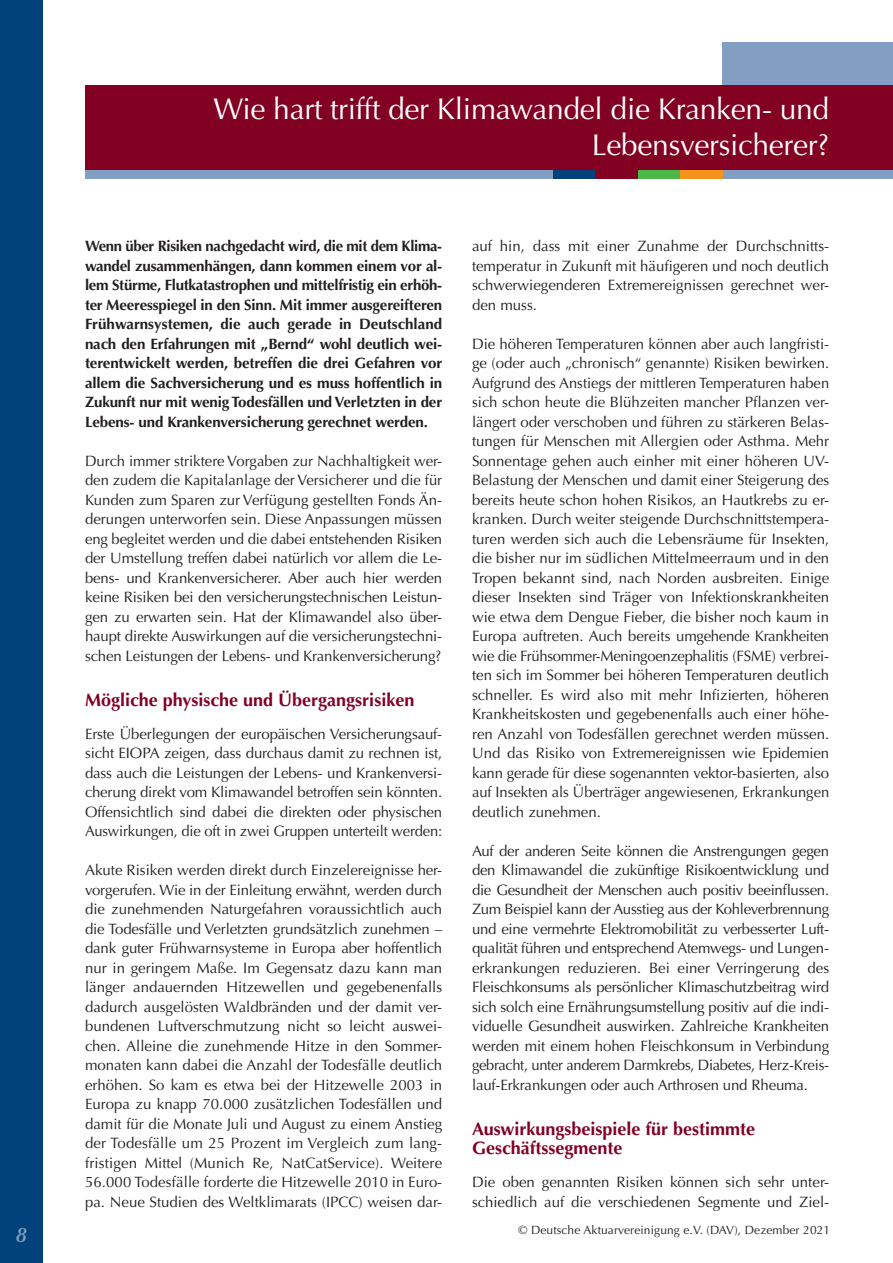
<style>
.page{position:relative;width:893px;height:1263px;background:#fff}
.page>*{position:absolute;margin:0;border:0;box-sizing:border-box;transform-origin:0 0}
.t1{font:30px/36px "Optima LT Std";letter-spacing:-.01em;color:#fff;text-align:right}
.t2{font:italic 600 21px "Optima LT Std";color:#829ec2}
.t3{font:700 18px/19.5px "Optima LT Std";color:#820123}
.t4{font:15px/19.5px "Optima LT Std";color:#231f20;text-align:justify}
.t5{font:700 15px/19.5px "Optima LT Std";letter-spacing:-.01em;color:#231f20;text-align:justify}
.t6{font:12px "Optima LT Std";letter-spacing:.01em;color:#231f20}
</style>
<div class="page">
<div style="left:0;top:0;width:43px;height:1263px;background:#004279"></div>
<div style="left:85px;top:85px;width:808px;height:85px;background:#820123"></div>
<div style="left:723px;top:43px;width:170px;height:42px;background:#829ec2"></div>
<div style="left:85px;top:170px;width:808px;height:9px;background:#829ec2"></div>
<div style="left:553px;top:170px;width:42px;height:9px;background:#004279"></div>
<div style="left:595px;top:170px;width:43px;height:9px;background:#820123"></div>
<div style="left:638px;top:170px;width:42px;height:9px;background:#4cb848"></div>
<div style="left:680px;top:170px;width:43px;height:9px;background:#f7931d"></div>
<h2 class="t2" style="left:16px;top:1222px;width:12px">8</h2>
<h1 class="t1" style="left:213px;top:91px;width:617px">Wie hart trifft der Klimawandel die Kranken- und<br>Lebensversicherer?</h1>
<p class="t5" style="left:85px;top:237px;width:359px">Wenn über Risiken nachgedacht wird, die mit dem Klima&shy;wandel zusammenhängen, dann kommen einem vor al&shy;lem Stürme, Flutkatastrophen und mittelfristig ein erhöh&shy;ter Meeresspiegel in den Sinn. Mit immer ausgereifteren Frühwarnsystemen, die auch gerade in Deutschland nach den Erfahrungen mit „Bernd“ wohl deutlich wei&shy;terentwickelt werden, betreffen die drei Gefahren vor allem die Sachversicherung und es muss hoffentlich in Zukunft nur mit wenig Todesfällen und Verletzten in der Lebens- und Krankenversicherung gerechnet werden.</p>
<p class="t4" style="left:85px;top:451px;width:359px">Durch immer striktere Vorgaben zur Nachhaltigkeit wer&shy;den zudem die Kapitalanlage der Versicherer und die für Kunden zum Sparen zur Verfügung gestellten Fonds Än&shy;derungen unterworfen sein. Diese Anpassungen müssen eng begleitet werden und die dabei entstehenden Risiken der Umstellung treffen dabei natürlich vor allem die Le&shy;bens- und Krankenversicherer. Aber auch hier werden keine Risiken bei den versicherungstechnischen Leistun&shy;gen zu erwarten sein. Hat der Klimawandel also über&shy;haupt direkte Auswirkungen auf die versicherungstechni&shy;schen Leistungen der Lebens- und Krankenversicherung?</p>
<p class="t3" style="left:85px;top:690px;width:331px">Mögliche physische und Übergangsrisiken</p>
<p class="t4" style="left:85px;top:724px;width:359px">Erste Überlegungen der europäischen Versicherungsauf&shy;sicht EIOPA zeigen, dass durchaus damit zu rechnen ist, dass auch die Leistungen der Lebens- und Krankenversi&shy;cherung direkt vom Klimawandel betroffen sein könnten.<br>Offensichtlich sind dabei die direkten oder physischen Auswirkungen, die oft in zwei Gruppen unterteilt werden:</p>
<p class="t4" style="left:85px;top:861px;width:359px">Akute Risiken werden direkt durch Einzelereignisse her&shy;vorgerufen. Wie in der Einleitung erwähnt, werden durch die zunehmenden Naturgefahren voraussichtlich auch die Todesfälle und Verletzten grundsätzlich zunehmen – dank guter Frühwarnsysteme in Europa aber hoffentlich nur in geringem Maße. Im Gegensatz dazu kann man länger andauernden Hitzewellen und gegebenenfalls dadurch ausgelösten Waldbränden und der damit ver&shy;bundenen Luftverschmutzung nicht so leicht auswei&shy;chen. Alleine die zunehmende Hitze in den Sommer&shy;monaten kann dabei die Anzahl der Todesfälle deutlich erhöhen. So kam es etwa bei der Hitzewelle 2003 in Europa zu knapp 70.000 zusätzlichen Todesfällen und damit für die Monate Juli und August zu einem Anstieg der Todesfälle um 25 Prozent im Vergleich zum lang&shy;fristigen Mittel (Munich Re, NatCatService). Weitere 56.000 Todesfälle forderte die Hitzewelle 2010 in Euro&shy;pa. Neue Studien des Weltklimarats (IPCC) weisen dar-</p>
<p class="t4" style="left:472px;top:237px;width:359px;text-align:left">auf hin, dass mit einer Zunahme der Durchschnitts-- temperatur in Zukunft mit häufigeren und noch deutlich schwerwiegenderen Extremereignissen gerechnet wer&shy;den muss.</p>
<p class="t4" style="left:472px;top:334px;width:359px">Die höheren Temperaturen können aber auch langfristi&shy;ge (oder auch „chronisch“ genannte) Risiken bewirken.<br>Aufgrund des Anstiegs der mittleren Temperaturen haben sich schon heute die Blühzeiten mancher Pflanzen ver&shy;längert oder verschoben und führen zu stärkeren Belas&shy;tungen für Menschen mit Allergien oder Asthma. Mehr Sonnentage gehen auch einher mit einer höheren UV-Belastung der Menschen und damit einer Steigerung des bereits heute schon hohen Risikos, an Hautkrebs zu er&shy;kranken. Durch weiter steigende Durchschnittstempera&shy;turen werden sich auch die Lebensräume für Insekten, die bisher nur im südlichen Mittelmeerraum und in den Tropen bekannt sind, nach Norden ausbreiten. Einige dieser Insekten sind Träger von Infektionskrankheiten wie etwa dem Dengue Fieber, die bisher noch kaum in Europa auftreten. Auch bereits umgehende Krankheiten wie die Frühsommer-Meningoenzephalitis (FSME) verbrei&shy;ten sich im Sommer bei höheren Temperaturen deutlich schneller. Es wird also mit mehr Infizierten, höheren Krankheitskosten und gegebenenfalls auch einer höhe&shy;ren Anzahl von Todesfällen gerechnet werden müssen.<br>Und das Risiko von Extremereignissen wie Epidemien kann gerade für diese sogenannten vektor-basierten, also auf Insekten als Überträger angewiesenen, Erkrankungen deutlich zunehmen.</p>
<p class="t4" style="left:472px;top:841px;width:359px">Auf der anderen Seite können die Anstrengungen gegen den Klimawandel die zukünftige Risikoentwicklung und die Gesundheit der Menschen auch positiv beeinflussen.<br>Zum Beispiel kann der Ausstieg aus der Kohleverbrennung und eine vermehrte Elektromobilität zu verbesserter Luft&shy;qualität führen und entsprechend Atemwegs- und Lungen&shy;erkrankungen reduzieren. Bei einer Verringerung des Fleischkonsums als persönlicher Klimaschutzbeitrag wird sich solch eine Ernährungsumstellung positiv auf die indi&shy;viduelle Gesundheit auswirken. Zahlreiche Krankheiten werden mit einem hohen Fleischkonsum in Verbindung gebracht, unter anderem Darmkrebs, Diabetes, Herz-Kreis&shy;lauf-Erkrankungen oder auch Arthrosen und Rheuma.</p>
<p class="t3" style="left:472px;top:1119px;width:285px">Auswirkungsbeispiele für bestimmte<br>Geschäftssegmente</p>
<p class="t4" style="left:472px;top:1173px;width:359px">Die oben genannten Risiken können sich sehr unter&shy;schiedlich auf die verschiedenen Segmente und Ziel-</p>
<p class="t6" style="left:518px;top:1222px;width:313px">© Deutsche Aktuarvereinigung e.V. (DAV), Dezember 2021</p>
</div>
